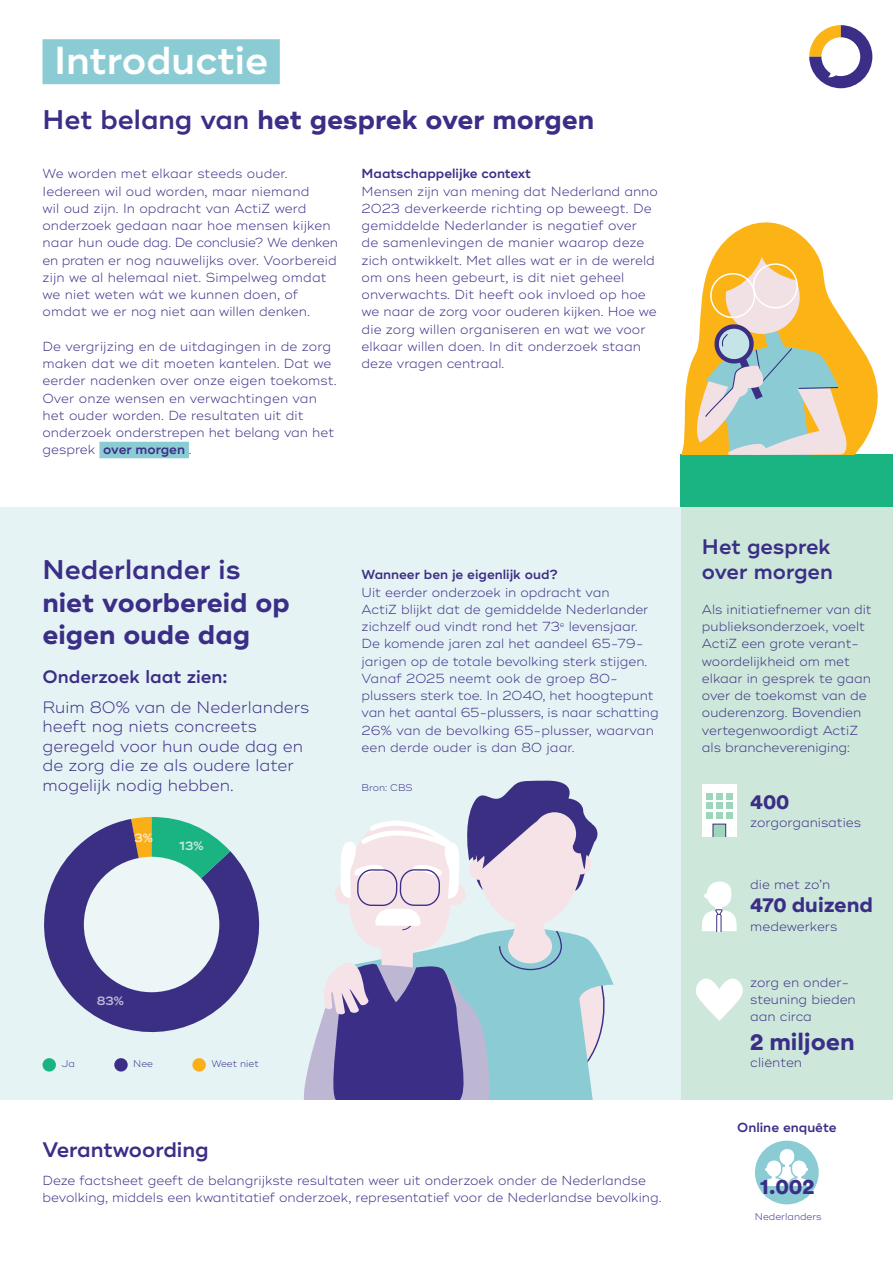
<style>
.page{position:relative;width:893px;height:1263px;background:#fff}
.page>*{position:absolute;margin:0;border:0;box-sizing:border-box;transform-origin:0 0}
.t1{font:600 39px "Ridley Grotesk";color:#fff}
.t2{font:700 27px/32.4px "Ridley Grotesk";color:#3b2e86}
.body{font:700 24px "Ridley Grotesk";color:#3b2e86}
.body_-_small{font:900 21.6px "Circular Std";color:#3b2e86}
.t3{font:600 21px "Ridley Grotesk";color:#3b2e86}
.t4{font:700 21px "Ridley Grotesk";color:#3b2e86}
.t5{font:900 21px "Circular Std";color:#3b2e86}
.t6{font:600 18px "Ridley Grotesk";color:#3b2e86}
.intro{font:300 16.5px/19.5px "Ridley Grotesk";color:#3b2e86}
.body-2{font:300 13.2px/17.2px "Ridley Grotesk";color:#3b2e86}
.body_-_small-2{font:300 13.2px/17.2px "Ridley Grotesk";color:#3b2e86}
.body-3{font:600 13.2px "Ridley Grotesk";color:#3b2e86}
.body-4{font:600 12px "Ridley Grotesk";color:#cde8da}
.body-5{font:600 12px "Ridley Grotesk";color:#bdb7d5}
.body-6{font:600 12px "Ridley Grotesk";color:#fee8c3}
.body_-_small-3{font:300 9.75px "Ridley Grotesk";color:#3b2e86}
.body-7{font:300 9.75px "Ridley Grotesk";color:#3b2e86}
.s1{font-weight:600}
.s2{font-family:"Circular Std";font-weight:900}
</style>
<div class="page">
<div style="left:681px;top:507px;width:212px;height:592px;background:#cde8da"></div>
<div style="left:0;top:507px;width:681px;height:592px;background:#e6f3f5"></div>
<div style="left:681px;top:454px;width:212px;height:53px;background:#1ab483"></div>
<svg style="left:809px;top:25px;width:63px;height:63px"></svg>
<svg style="left:681px;top:222px;width:197px;height:232px"></svg>
<svg style="left:689px;top:257px;width:161px;height:197px;background:#d8ca98"></svg>
<div style="left:702px;top:784px;width:35px;height:53px;background:#fff"></div>
<div style="left:713px;top:824px;width:13px;height:13px;background:#9ed5bb"></div>
<div style="left:713px;top:824px;width:13px;height:13px;border:1px solid #3b2f84"></div>
<svg style="left:707px;top:793px;width:25px;height:26px"></svg>
<svg style="left:702px;top:881px;width:35px;height:50px"></svg>
<svg style="left:696px;top:978px;width:47px;height:43px"></svg>
<div style="left:755px;top:1140px;width:64px;height:64px;background:#8bccd4;border-radius:50%"></div>
<svg style="left:764px;top:1149px;width:47px;height:37px"></svg>
<svg style="left:44px;top:819px;width:216px;height:214px;fill:#3b2f84"></svg>
<svg style="left:131px;top:817px;width:99px;height:107px;background:#5a9e88"></svg>
<div style="left:84px;top:857px;width:135px;height:135px;background:#ecf6f7;border-radius:50%"></div>
<svg style="left:304px;top:781px;width:310px;height:318px"></svg>
<div style="left:43px;top:1058px;width:13px;height:13px;background:#1ab483;border-radius:50%"></div>
<div style="left:114px;top:1058px;width:14px;height:13px;background:#3b2e86;border-radius:50%"></div>
<div style="left:192px;top:1058px;width:14px;height:13px;background:#faaf18;border-radius:50%"></div>
<div style="left:99px;top:442px;width:90px;height:16px;background:#8bccd4"></div>
<div style="left:43px;top:39px;width:237px;height:45px;background:#8bccd4"></div>
<h1 class="t1" style="left:54px;top:37px;width:216px">Introductie</h1>
<h1 class="t2" style="left:43px;top:105px;width:553px"><span class="s1">Het belang van</span> het gesprek over morgen</h1>
<p class="body-2" style="left:43px;top:166px;width:297px">We worden met elkaar steeds ouder.<br>Iedereen wil oud worden, maar niemand<br>wil oud zijn. In opdracht van ActiZ werd onderzoek gedaan naar hoe mensen kijken naar hun oude dag. De conclusie? We denken en praten er nog nauwelijks over. Voorbereid zijn we al helemaal niet. Simpelweg omdat we niet weten wát we kunnen doen, of omdat we er nog niet aan willen denken.</p>
<p class="body-2" style="left:43px;top:338px;width:296px">De vergrijzing en de uitdagingen in de zorg maken dat we dit moeten kantelen. Dat we eerder nadenken over onze eigen toekomst.<br>Over onze wensen en verwachtingen van het ouder worden. De resultaten uit dit onderzoek onderstrepen het belang van het gesprek <span class="s1">over morgen</span> .</p>
<p class="body-3" style="left:362px;top:166px;width:171px">Maatschappelijke context</p>
<p class="body-2" style="left:362px;top:183px;width:298px">Mensen zijn van mening dat Nederland anno 2023 deverkeerde richting op beweegt. De gemiddelde Nederlander is negatief over<br>de samenlevingen de manier waarop deze zich ontwikkelt. Met alles wat er in de wereld om ons heen gebeurt, is dit niet geheel onverwachts. Dit heeft ook invloed op hoe we naar de zorg voor ouderen kijken. Hoe we die zorg willen organiseren en wat we voor elkaar willen doen. In dit onderzoek staan deze vragen centraal.</p>
<h2 class="t2" style="left:43px;top:554px;width:249px"><span class="s1">Nederlander is </span>niet voorbereid op eigen oude dag</h2>
<h3 class="body-3" style="left:362px;top:567px;width:198px">Wanneer ben je eigenlijk oud?</h3>
<p class="body-2" style="left:362px;top:584px;width:288px">Uit eerder onderzoek in opdracht van<br>ActiZ blijkt dat de gemiddelde Nederlander zichzelf oud vindt rond het 73<sup>e</sup> levensjaar.<br>De komende jaren zal het aandeel 65-79- jarigen op de totale bevolking sterk stijgen.</p>
<p class="body-2" style="left:362px;top:670px;width:255px">Vanaf 2025 neemt ook de groep 80-</p>
<p class="body-2" style="left:362px;top:687px;width:299px">plussers sterk toe. In 2040, het hoogtepunt van het aantal 65- plussers, is naar schatting</p>
<p class="body-2" style="left:362px;top:722px;width:294px">26% van de bevolking 65- plusser, waarvan een derde ouder is dan 80 jaar.</p>
<p class="body-7" style="left:362px;top:782px;width:53px">Bron: CBS</p>
<h3 class="t6" style="left:43px;top:666px;width:187px">Onderzoek laat zien:</h3>
<p class="intro" style="left:43px;top:698px;width:268px">Ruim 80% van de Nederlanders heeft nog niets concreets geregeld voor hun oude dag en de zorg die ze als oudere later mogelijk nodig hebben.</p>
<p class="body-6" style="left:135px;top:831px;width:20px">3%</p>
<p class="body-4" style="left:179px;top:839px;width:26px">13%</p>
<p class="body-5" style="left:97px;top:994px;width:29px">83%</p>
<p class="body_-_small-3" style="left:62px;top:1058px;width:15px">Ja</p>
<p class="body_-_small-3" style="left:133px;top:1058px;width:21px">Nee</p>
<p class="body_-_small-3" style="left:211px;top:1058px;width:49px">Weet niet</p>
<h3 class="t3" style="left:43px;top:1137px;width:168px">Verantwoording</h3>
<h2 class="t3" style="left:702px;top:534px;width:130px">Het gesprek</h2>
<h2 class="t3" style="left:702px;top:559px;width:132px">over morgen</h2>
<p class="body-2" style="left:702px;top:601px;width:171px">Als initiatiefnemer van dit publieksonderzoek, voelt<br>ActiZ een grote verant&shy;woordelijkheid om met elkaar in gesprek te gaan over de toekomst van de ouderenzorg. Bovendien vertegenwoordigt ActiZ als branchevereniging:</p>
<h3 class="t5" style="left:750px;top:788px;width:41px">400</h3>
<p class="body-2" style="left:750px;top:813px;width:112px">zorgorganisaties</p>
<p class="body-2" style="left:750px;top:876px;width:82px">die met zo’n</p>
<h3 class="t4" style="left:750px;top:892px;width:124px"><span class="s2">470</span> duizend</h3>
<p class="body-2" style="left:750px;top:918px;width:89px">medewerkers</p>
<p class="body-2" style="left:750px;top:974px;width:107px">zorg en onder&shy;steuning bieden aan circa</p>
<p class="body" style="left:750px;top:1027px;width:106px"><span class="s2">2</span> miljoen</p>
<p class="body-2" style="left:750px;top:1054px;width:53px">cliënten</p>
<h4 class="body-3" style="left:737px;top:1120px;width:101px">Online enquête</h4>
<p class="body_-_small-2" style="left:43px;top:1172px;width:621px">Deze factsheet geeft de belangrijkste resultaten weer uit onderzoek onder de Nederlandse bevolking, middels een kwantitatief onderzoek, representatief voor de Nederlandse bevolking.</p>
<p class="body_-_small" style="left:760px;top:1172px;width:56px">1.002</p>
<p class="body_-_small-3" style="left:755px;top:1211px;width:68px">Nederlanders</p>
</div>
